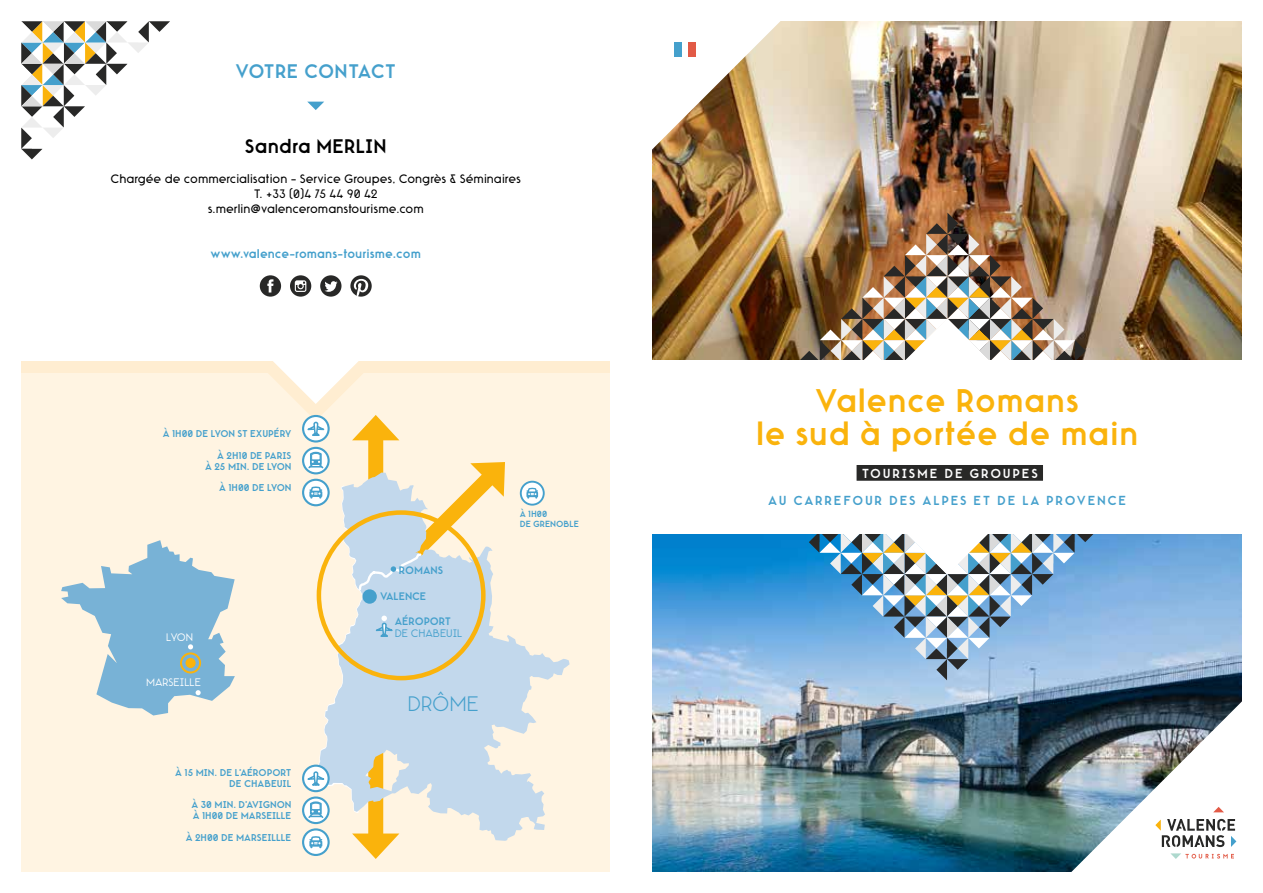
<style>
.page{position:relative;width:1263px;height:893px;background:#fff}
.page>*{position:absolute;margin:0;border:0;box-sizing:border-box;transform-origin:0 0}
.t1{font:700 30px/33px "Voyager";letter-spacing:.025em;color:#fab30c;text-align:center}
.t2{font:100 19.2px "Voyager";color:#45a0cc}
.t3{font:700 18px "Voyager";letter-spacing:.01em;color:#45a0cc}
.t4{font:700 18px "Voyager";letter-spacing:.01em;color:#000}
.t5{font:700 12px "Voyager";letter-spacing:.15em;color:#45a0cc}
.t6{font:700 12px "Voyager";letter-spacing:.15em;color:#fff}
.t7{font:11.25px/15px "Voyager";letter-spacing:.005em;color:#000;text-align:center}
.t8{font:700 11.25px "Voyager";letter-spacing:.01em;color:#45a0cc}
.t9{font:700 10.05px "Voyager";color:#45a0cc}
.t10{font:300 10.05px "Voyager";color:#fff}
.t11{font:300 10.05px "Voyager";color:#45a0cc}
.t12{font:700 9.15px/10.9px "Voyager";color:#45a0cc;text-align:right}
.t13{font:700 8.1px/9.8px "Voyager";color:#45a0cc}
</style>
<div class="page">
<div style="left:21px;top:361px;width:589px;height:511px;background:#fff4e2"></div>
<div style="left:21px;top:361px;width:589px;height:12px;background:#ffedd1"></div>
<img style="left:653px;top:534px;width:589px;height:338px">
<img style="left:653px;top:21px;width:589px;height:339px">
<img style="left:713px;top:213px;width:468px;height:467px">
<svg style="left:21px;top:21px;width:149px;height:138px"></svg>
<svg style="left:61px;top:540px;width:174px;height:175px"></svg>
<div style="left:368px;top:430px;width:15px;height:413px;background:#fab30c"></div>
<svg style="left:359px;top:841px;width:34px;height:18px"></svg>
<svg style="left:320px;top:480px;width:250px;height:361px"></svg>
<svg style="left:302px;top:415px;width:28px;height:28px"></svg>
<svg style="left:302px;top:447px;width:28px;height:27px"></svg>
<svg style="left:304px;top:449px;width:24px;height:23px"></svg>
<svg style="left:302px;top:479px;width:28px;height:27px"></svg>
<svg style="left:304px;top:481px;width:24px;height:23px"></svg>
<svg style="left:302px;top:765px;width:28px;height:27px"></svg>
<svg style="left:304px;top:767px;width:24px;height:23px"></svg>
<svg style="left:302px;top:796px;width:28px;height:28px"></svg>
<div style="left:304px;top:799px;width:24px;height:23px;background:#fff;border-radius:50%"></div>
<svg style="left:306px;top:451px;width:209px;height:368px"></svg>
<svg style="left:302px;top:828px;width:28px;height:28px"></svg>
<svg style="left:304px;top:830px;width:24px;height:24px"></svg>
<svg style="left:309px;top:826px;width:13px;height:22px"></svg>
<svg style="left:819px;top:318px;width:256px;height:257px"></svg>
<img style="left:1050px;top:680px;width:192px;height:192px">
<div style="left:631px;top:360px;width:632px;height:173px;background:#fff"></div>
<img style="left:652px;top:21px;width:149px;height:149px">
<div style="left:856px;top:465px;width:187px;height:16px;background:#282827"></div>
<svg style="left:307px;top:102px;width:17px;height:8px"></svg>
<svg style="left:259px;top:275px;width:140px;height:165px"></svg>
<svg style="left:1170px;top:853px;width:64px;height:6px"></svg>
<svg style="left:1213px;top:807px;width:11px;height:5px"></svg>
<svg style="left:1155px;top:819px;width:81px;height:28px"></svg>
<div style="left:674px;top:43px;width:21px;height:14px;background:#fff"></div>
<div style="left:688px;top:43px;width:7px;height:14px;background:#e25a46"></div>
<div style="left:674px;top:43px;width:7px;height:14px;background:#45a0cc"></div>
<h3 class="t3" style="left:236px;top:58px;width:162px">VOTRE CONTACT</h3>
<h3 class="t4" style="left:245px;top:133px;width:143px">Sandra MERLIN</h3>
<p class="t7" style="left:111px;top:171px;width:412px">Chargée de commercialisation - Service Groupes, Congrès &amp; Séminaires<br>T. +33 (0)4 75 44 90 42<br>s.merlin@valenceromanstourisme.com</p>
<p class="t8" style="left:211px;top:246px;width:212px">www.valence-romans-tourisme.com</p>
<p class="t12" style="left:163px;top:428px;width:130px">À 1H00 DE LYON ST EXUPÉRY</p>
<p class="t12" style="left:205px;top:450px;width:88px">À 2H10 DE PARIS<br>À 25 MIN. DE LYON</p>
<p class="t12" style="left:219px;top:482px;width:74px">À 1H00 DE LYON</p>
<p class="t10" style="left:166px;top:630px;width:28px">LYON</p>
<p class="t10" style="left:146px;top:675px;width:57px">MARSEILLE</p>
<p class="t12" style="left:175px;top:766px;width:118px">À 15 MIN. DE L’AÉROPORT<br>DE CHABEUIL</p>
<p class="t12" style="left:191px;top:799px;width:101px;text-align:left">À 30 MIN. D’AVIGNON<br>À 1H00 DE MARSEILLE</p>
<p class="t12" style="left:186px;top:832px;width:107px">À 2H00 DE MARSEILLLE</p>
<p class="t9" style="left:399px;top:563px;width:46px">ROMANS</p>
<p class="t9" style="left:380px;top:590px;width:48px">VALENCE</p>
<p class="t9" style="left:395px;top:614px;width:58px">AÉROPORT</p>
<p class="t11" style="left:395px;top:626px;width:69px">DE CHABEUIL</p>
<h2 class="t2" style="left:407px;top:690px;width:73px">DRÔME</h2>
<p class="t13" style="left:520px;top:509px;width:61px">À 1H00<br>DE GRENOBLE</p>
<h1 class="t1" style="left:756px;top:383px;width:383px">Valence Romans<br>le sud à portée de main</h1>
<h3 class="t6" style="left:862px;top:465px;width:178px">TOURISME DE GROUPES</h3>
<h3 class="t5" style="left:768px;top:492px;width:359px">AU CARREFOUR DES ALPES ET DE LA PROVENCE</h3>
</div>
